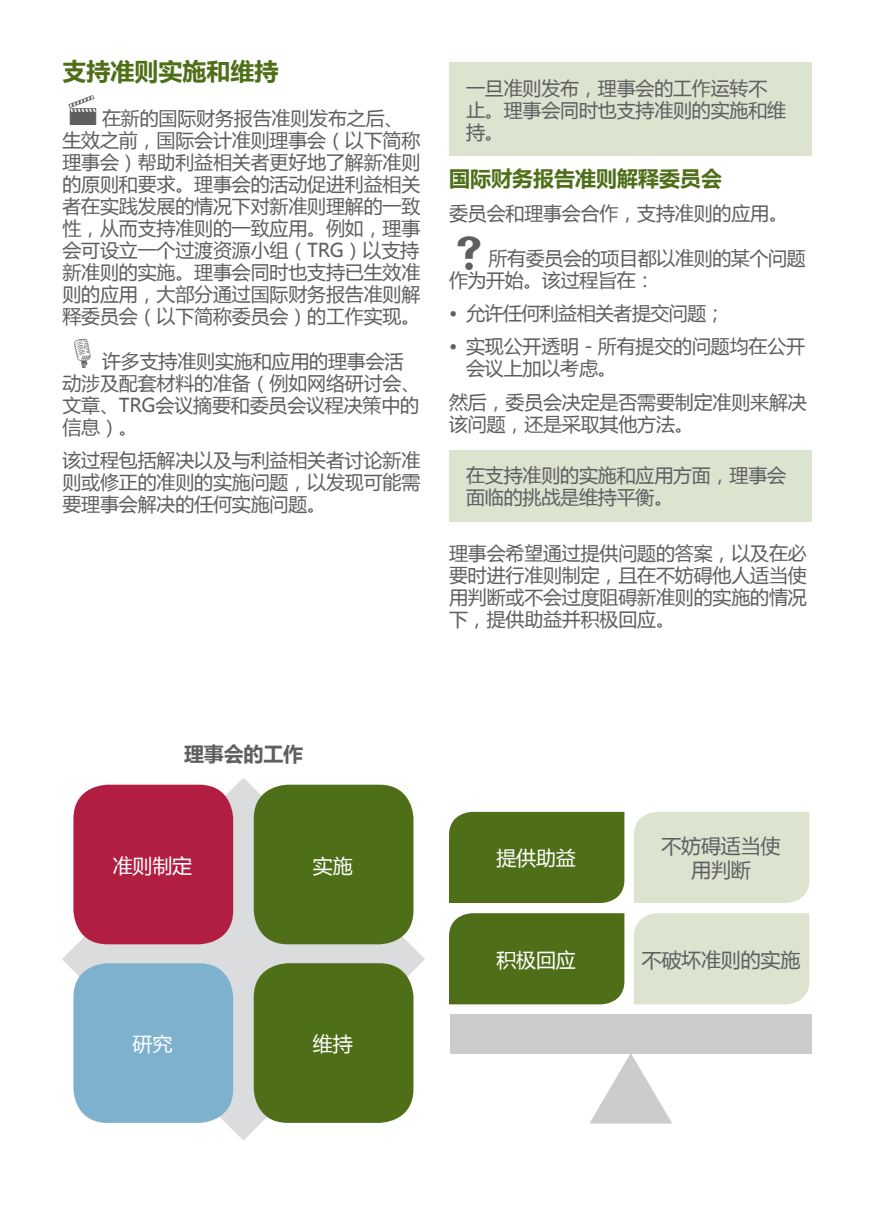
<style>
.page{position:relative;width:874px;height:1225px;background:#fff}
.page>*{position:absolute;margin:0;border:0;box-sizing:border-box;transform-origin:0 0}
.Subheadings{font:700 24px "Microsoft Ya Hei";color:#4e6e17}
.Subsubheading{font:700 21px "Microsoft Ya Hei";color:#4e6e17}
.graphic_text_-_white{font:20px "Microsoft Ya Hei";letter-spacing:-.01em;color:#fff}
.graphic_text{font:20px/24px "Microsoft Ya Hei";letter-spacing:-.01em;color:#5f5f62;text-align:center}
.graphic_text-2{font:700 20px "Microsoft Ya Hei";letter-spacing:-.01em;color:#5f5f62}
.Body_copy{font:19px/22px "Microsoft Ya Hei";letter-spacing:-.01em;color:#5f5f62}
.Body_copy-2{font:19px "Microsoft Ya Hei";letter-spacing:-.03em;color:#5f5f62}
</style>
<div class="page">
<div style="left:449px;top:62px;width:362px;height:94px;background:#dce3cf"></div>
<div style="left:449px;top:450px;width:362px;height:71px;background:#dce3cf"></div>
<svg style="left:62px;top:778px;width:363px;height:362px"></svg>
<div style="left:73px;top:784px;width:160px;height:160px;background:#b11e42;border-radius:34px"></div>
<div style="left:73px;top:963px;width:160px;height:159px;background:#7db1cd;border-radius:34px"></div>
<div style="left:253px;top:784px;width:160px;height:160px;background:#4e6e17;border-radius:34px"></div>
<div style="left:253px;top:963px;width:160px;height:159px;background:#4e6e17;border-radius:34px"></div>
<svg style="left:590px;top:1054px;width:82px;height:69px"></svg>
<div style="left:450px;top:1014px;width:361px;height:40px;background:#cbccce"></div>
<div style="left:449px;top:812px;width:175px;height:91px;background:#4e6e17"></div>
<div style="left:449px;top:913px;width:175px;height:91px;background:#4e6e17"></div>
<div style="left:634px;top:812px;width:175px;height:91px;background:#dce3cf"></div>
<div style="left:634px;top:913px;width:175px;height:91px;background:#dce3cf"></div>
<p class="Subheadings" style="left:62px;top:55px;width:218px">支持准则实施和维持</p>
<p class="Body_copy" style="left:62px;top:106px;width:359px">•在新的国际财务报告准则发布之后、生效之前，国际会计准则理事会（以下简称理事会）帮助利益相关者更好地了解新准则的原则和要求。理事会的活动促进利益相关者在实践发展的情况下对新准则理解的一致性，从而支持准则的一致应用。例如，理事会可设立一个过渡资源小组（TRG）以支持新准则的实施。理事会同时也支持已生效准则的应用，大部分通过国际财务报告准则解释委员会（以下简称委员会）的工作实现。</p>
<p class="Body_copy" style="left:62px;top:349px;width:359px;text-indent:40px">许多支持准则实施和应用的理事会活动涉及配套材料的准备（例如网络研讨会、文章、TRG会议摘要和委员会议程决策中的信息）。</p>
<p class="Body_copy" style="left:62px;top:448px;width:359px;text-align:justify">该过程包括解决以及与利益相关者讨论新准则或修正的准则的实施问题，以发现可能需要理事会解决的任何实施问题。</p>
<p class="Body_copy" style="left:466px;top:76px;width:321px">一旦准则发布，理事会的工作运转不止。理事会同时也支持准则的实施和维持。</p>
<p class="Subsubheading" style="left:449px;top:164px;width:274px">国际财务报告准则解释委员会</p>
<p class="Body_copy" style="left:449px;top:201px;width:340px">委员会和理事会合作，支持准则的应用。</p>
<p class="Body_copy" style="left:449px;top:246px;width:358px">▲所有委员会的项目都以准则的某个问题作为开始。该过程旨在：</p>
<p class="Body_copy-2" style="left:449px;top:300px;width:277px">• 允许任何利益相关者提交问题；</p>
<p class="Body_copy" style="left:466px;top:335px;width:340px;text-indent:-17px">• 实现公开透明 - 所有提交的问题均在公开会议上加以考虑。</p>
<p class="Body_copy" style="left:449px;top:390px;width:359px">然后，委员会决定是否需要制定准则来解决该问题，还是采取其他方法。</p>
<p class="Body_copy" style="left:466px;top:464px;width:321px">在支持准则的实施和应用方面，理事会面临的挑战是维持平衡。</p>
<p class="Body_copy" style="left:449px;top:542px;width:359px;text-align:justify">理事会希望通过提供问题的答案，以及在必要时进行准则制定，且在不妨碍他人适当使用判断或不会过度阻碍新准则的实施的情况下，提供助益并积极回应。</p>
<p class="graphic_text-2" style="left:184px;top:739px;width:120px">理事会的工作</p>
<p class="graphic_text_-_white" style="left:113px;top:851px;width:81px">准则制定</p>
<p class="graphic_text_-_white" style="left:313px;top:851px;width:41px">实施</p>
<p class="graphic_text_-_white" style="left:132px;top:1030px;width:41px">研究</p>
<p class="graphic_text_-_white" style="left:313px;top:1030px;width:41px">维持</p>
<p class="graphic_text_-_white" style="left:496px;top:844px;width:81px">提供助益</p>
<p class="graphic_text_-_white" style="left:496px;top:946px;width:81px">积极回应</p>
<p class="graphic_text" style="left:661px;top:833px;width:120px">不妨碍适当使用判断</p>
<p class="graphic_text" style="left:641px;top:947px;width:160px">不破坏准则的实施</p>
</div>
